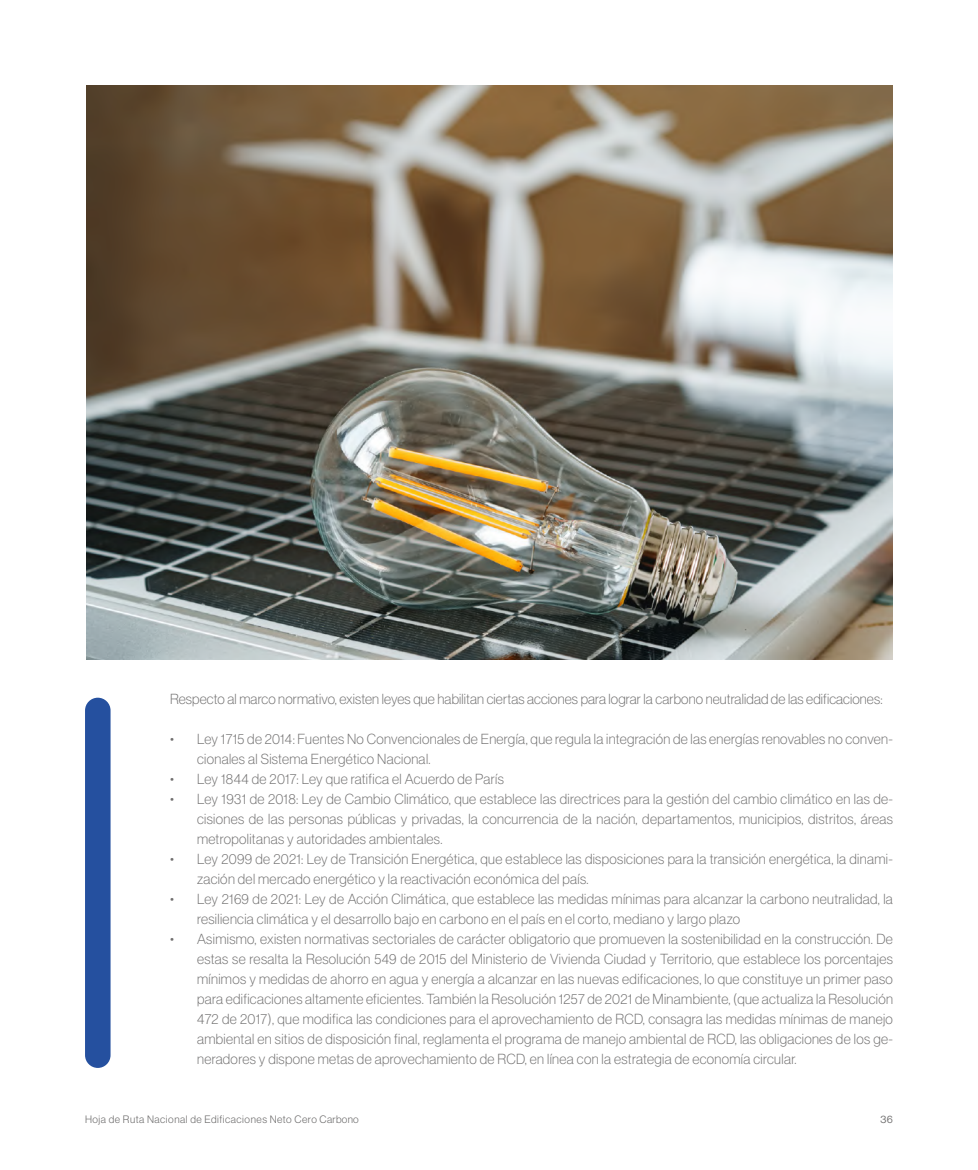
<style>
.page{position:relative;width:978px;height:1170px;background:#fff}
.page>*{position:absolute;margin:0;border:0;box-sizing:border-box;transform-origin:0 0}
.t1{font:14.25px/20px "N Haas Grotesk DS Pro 35 X Lt";letter-spacing:.025em;color:#706f6f}
.t2{font:10.5px "N Haas Grotesk DS Pro 45 Lt";letter-spacing:.05em;color:#706f6f}
.t3{font:10.5px "N Haas Grotesk DS Pro 55 Rg";color:#706f6f}
</style>
<div class="page">
<img style="left:87px;top:85px;width:806px;height:574px">
<div style="left:85px;top:697px;width:26px;height:370px;background:#25509f;border-radius:13px"></div>
<p class="t1" style="left:170px;top:689px;width:714px">Respecto al marco normativo, existen leyes que habilitan ciertas acciones para lograr la carbono neutralidad de las edificaciones:</p>
<p class="t1" style="left:197px;top:729px;width:697px;text-indent:-27px">• Ley 1715 de 2014: Fuentes No Convencionales de Energía, que regula la integración de las energías renovables no conven&shy;cionales al Sistema Energético Nacional.</p>
<p class="t1" style="left:170px;top:769px;width:335px">• Ley 1844 de 2017: Ley que ratifica el Acuerdo de París</p>
<p class="t1" style="left:197px;top:789px;width:697px;text-align:justify;text-indent:-27px">• Ley 1931 de 2018: Ley de Cambio Climático, que establece las directrices para la gestión del cambio climático en las de&shy;cisiones de las personas públicas y privadas, la concurrencia de la nación, departamentos, municipios, distritos, áreas metropolitanas y autoridades ambientales.</p>
<p class="t1" style="left:197px;top:848px;width:697px;text-indent:-27px">• Ley 2099 de 2021: Ley de Transición Energética, que establece las disposiciones para la transición energética, la dinami&shy;zación del mercado energético y la reactivación económica del país.</p>
<p class="t1" style="left:197px;top:888px;width:697px;text-indent:-27px">• Ley 2169 de 2021: Ley de Acción Climática, que establece las medidas mínimas para alcanzar la carbono neutralidad, la resiliencia climática y el desarrollo bajo en carbono en el país en el corto, mediano y largo plazo</p>
<p class="t1" style="left:197px;top:928px;width:697px;text-align:justify;text-indent:-27px">• Asimismo, existen normativas sectoriales de carácter obligatorio que promueven la sostenibilidad en la construcción. De estas se resalta la Resolución 549 de 2015 del Ministerio de Vivienda Ciudad y Territorio, que establece los porcentajes mínimos y medidas de ahorro en agua y energía a alcanzar en las nuevas edificaciones, lo que constituye un primer paso para edificaciones altamente eficientes. También la Resolución 1257 de 2021 de Minambiente, (que actualiza la Resolución 472 de 2017), que modifica las condiciones para el aprovechamiento de RCD, consagra las medidas mínimas de manejo ambiental en sitios de disposición final, reglamenta el programa de manejo ambiental de RCD, las obligaciones de los ge&shy;neradores y dispone metas de aprovechamiento de RCD, en línea con la estrategia de economía circular.</p>
<p class="t2" style="left:85px;top:1113px;width:275px">Hoja de Ruta Nacional de Edificaciones Neto Cero Carbono</p>
<p class="t3" style="left:881px;top:1113px;width:14px">36</p>
</div>
